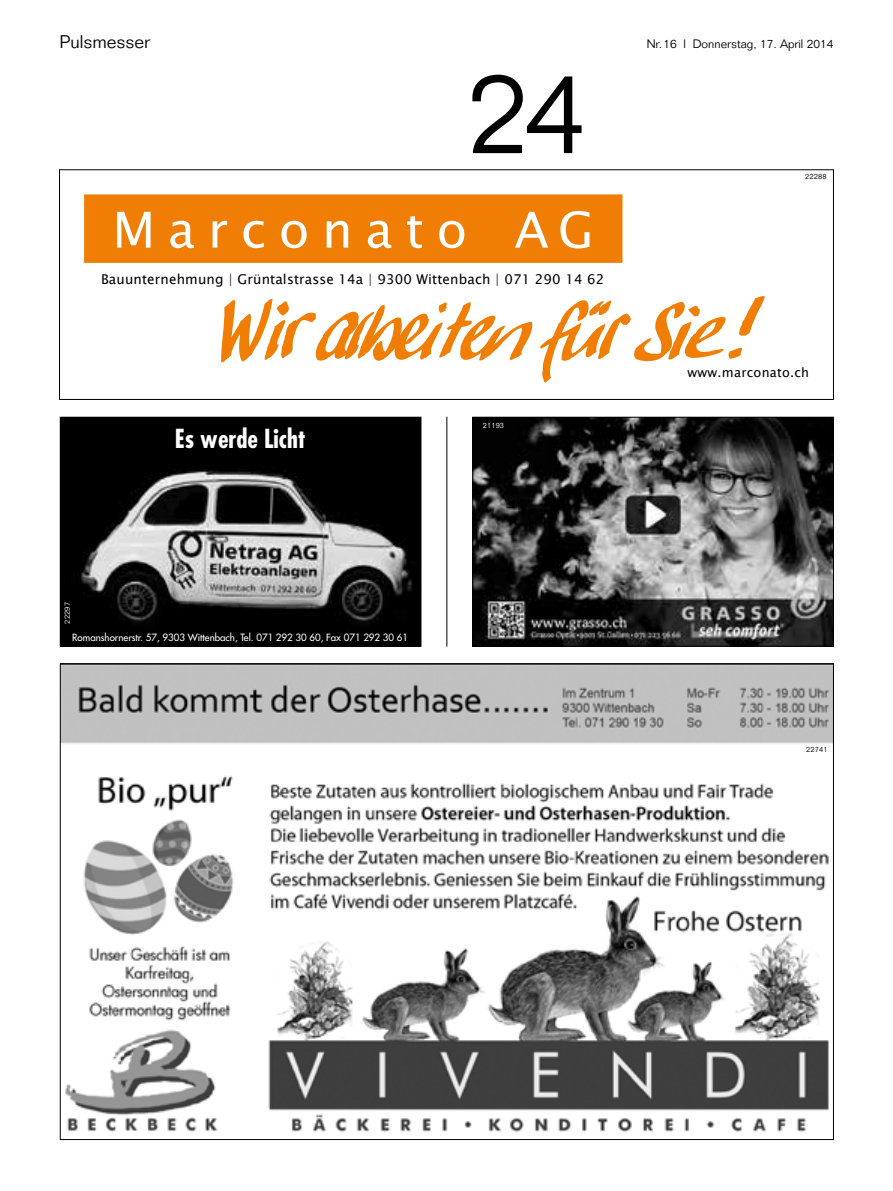
<style>
.page{position:relative;width:893px;height:1191px;background:#fff}
.page>*{position:absolute;margin:0;border:0;box-sizing:border-box;transform-origin:0 0}
.t1{font:300 114px "Folio";color:#000}
.t2{font:700 condensed 25.5px "Futura";color:#fff}
.t3{font:300 18px "Folio";color:#000}
.t4{font:13.5px "Lucida Sans Unicode";letter-spacing:.01em;color:#000}
.t5{font:12.75px "Lucida Sans Unicode";letter-spacing:.02em;color:#000}
.t6{font:300 12px "Folio";color:#000}
.t7{font:9.75px "Futura";color:#fff}
.t8{font:300 7.5px "Folio";letter-spacing:.02em;color:#000}
.t9{font:300 7.5px "Folio";letter-spacing:.02em;color:#fff}
</style>
<div class="page">
<div style="left:59px;top:169px;width:775px;height:231px;border:1px solid #000"></div>
<svg style="left:540px;top:296px;width:225px;height:86px"></svg>
<svg style="left:221px;top:299px;width:312px;height:64px"></svg>
<svg style="left:84px;top:194px;width:538px;height:69px;background:#f18b1e"></svg>
<img style="left:62px;top:665px;width:770px;height:467px">
<hr style="left:446px;top:417px;width:1px;height:229px;background:#000">
<img style="left:474px;top:419px;width:358px;height:225px">
<div style="left:472px;top:417px;width:362px;height:229px;border:1px solid #000"></div>
<img style="left:62px;top:419px;width:357px;height:225px">
<div style="left:60px;top:417px;width:361px;height:229px;border:1px solid #000"></div>
<h3 class="t3" style="left:60px;top:31px;width:92px">Pulsmesser</h3>
<h1 class="t1" style="left:466px;top:45px;width:123px">24</h1>
<h3 class="t4" style="left:101px;top:268px;width:505px">Bauunternehmung | Grüntalstrasse 14a | 9300 Wittenbach | 071 290 14 62</h3>
<h2 class="t2" style="left:175px;top:422px;width:132px">Es werde Licht</h2>
<p class="t9" style="left:483px;top:420px;width:23px">21193</p>
<p class="t6" style="left:647px;top:36px;width:188px">Nr.16 l Donnerstag, 17. April 2014</p>
<p class="t8" style="left:805px;top:172px;width:23px">22288</p>
<h3 class="t5" style="left:687px;top:363px;width:123px">www.marconato.ch</h3>
<p class="t9" style="left:63px;top:623px;width:23px;rotate:-90deg">22297</p>
<p class="t7" style="left:72px;top:631px;width:337px">Romanshornerstr. 57, 9303 Wittenbach, Tel. 071 292 30 60, Fax 071 292 30 61</p>
<p class="t8" style="left:806px;top:745px;width:23px">22741</p>
</div>
